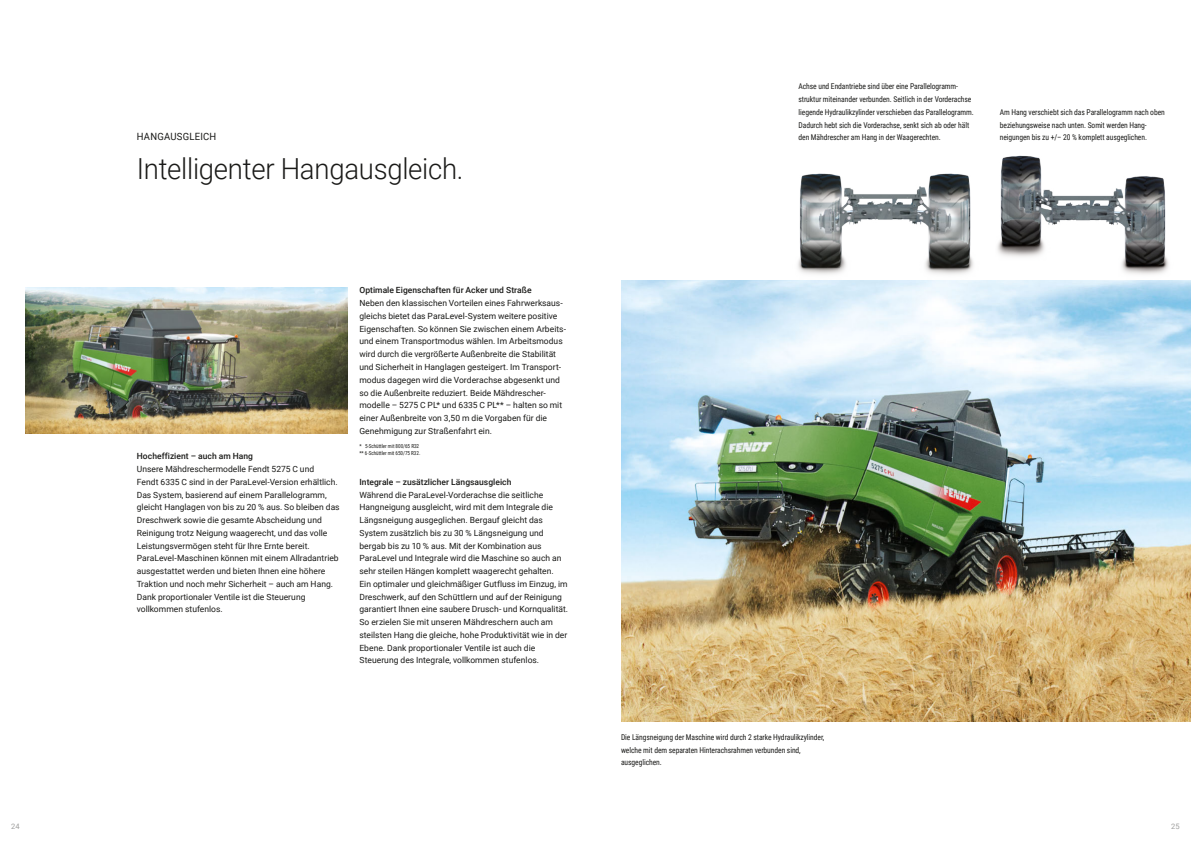
<style>
.page{position:relative;width:1191px;height:842px;background:#fff}
.page>*{position:absolute;margin:0;border:0;box-sizing:border-box;transform-origin:0 0}
.t1{font:300 29px "Roboto";letter-spacing:-.01em;color:#1a1a18;scale:.95 1}
.t2{font:10px "Roboto";letter-spacing:.025em;color:#1a1a18;scale:.95 1}
.t3{font:8.5px/12.8px "Roboto";letter-spacing:.005em;color:#1a1a18}
.t4{font:500 8.5px "Roboto";letter-spacing:.005em;color:#1a1a18}
.t5{font:8px/12.8px "Roboto Condensed";letter-spacing:-.01em;color:#1a1a18;scale:.95 1}
.t6{font:7.5px "Roboto";color:#9f9f9e}
.t7{font:5.5px/7px "Roboto Condensed";letter-spacing:-.01em;color:#1a1a18;scale:.95 1}
</style>
<div class="page">
<img style="left:26px;top:287px;width:321px;height:147px">
<img style="left:779px;top:173px;width:210px;height:108px">
<img style="left:996px;top:155px;width:177px;height:126px">
<img style="left:621px;top:281px;width:570px;height:440px">
<p class="t6" style="left:11px;top:821px;width:10px">24</p>
<p class="t2" style="left:137px;top:130px;width:85px">HANGAUSGLEICH</p>
<h1 class="t1" style="left:137px;top:148px;width:345px">Intelligenter Hangausgleich.</h1>
<p class="t4" style="left:137px;top:450px;width:118px">Hocheffizient – auch am Hang</p>
<p class="t3" style="left:137px;top:462px;width:204px">Unsere Mähdreschermodelle Fendt 5275 C und<br>Fendt 6335 C sind in der ParaLevel Version erhältlich.<br>Das System, basierend auf einem Parallelogramm, gleicht Hanglagen von bis zu 20 % aus. So bleiben das Dreschwerk sowie die gesamte Abscheidung und Reinigung trotz Neigung waagerecht, und das volle Leistungsvermögen steht für Ihre Ernte bereit.<br>ParaLevel Maschinen können mit einem Allradantrieb ausgestattet werden und bieten Ihnen eine höhere Traktion und noch mehr Sicherheit – auch am Hang.<br>Dank proportionaler Ventile ist die Steuerung vollkommen stufenlos.</p>
<p class="t4" style="left:359px;top:284px;width:174px">Optimale Eigenschaften für Acker und Straße</p>
<p class="t3" style="left:359px;top:296px;width:206px">Neben den klassischen Vorteilen eines Fahrwerksaus&shy;gleichs bietet das ParaLevel System weitere positive Eigenschaften. So können Sie zwischen einem Arbeits und einem Transportmodus wählen. Im Arbeitsmodus wird durch die vergrößerte Außenbreite die Stabilität und Sicherheit in Hanglagen gesteigert. Im Transport&shy;modus dagegen wird die Vorderachse abgesenkt und so die Außenbreite reduziert. Beide Mähdrescher&shy;modelle – 5275 C PL* und 6335 C PL** – halten so mit einer Außenbreite von 3,50 m die Vorgaben für die Genehmigung zur Straßenfahrt ein.</p>
<p class="t7" style="left:359px;top:442px;width:66px">* 5-Schüttler mit 800/65 R32 ** 6-Schüttler mit 650/75 R32.</p>
<p class="t4" style="left:359px;top:476px;width:153px">Integrale – zusätzlicher Längsausgleich</p>
<p class="t3" style="left:359px;top:488px;width:210px">Während die ParaLevel Vorderachse die seitliche Hangneigung ausgleicht, wird mit dem Integrale die Längsneigung ausgeglichen. Bergauf gleicht das System zusätzlich bis zu 30 % Längsneigung und bergab bis zu 10 % aus. Mit der Kombination aus ParaLevel und Integrale wird die Maschine so auch an sehr steilen Hängen komplett waagerecht gehalten.<br>Ein optimaler und gleichmäßiger Gutfluss im Einzug, im Dreschwerk, auf den Schüttlern und auf der Reinigung garantiert Ihnen eine saubere Drusch</p>
<p class="t3" style="left:359px;top:603px;width:210px;text-indent:144px">und Kornqualität.<br>So erzielen Sie mit unseren Mähdreschern auch am steilsten Hang die gleiche, hohe Produktivität wie in der Ebene. Dank proportionaler Ventile ist auch die Steuerung des Integrale, vollkommen stufenlos.</p>
<p class="t5" style="left:798px;top:80px;width:186px">Achse und Endantriebe sind über eine Parallelogramm&shy;struktur miteinander verbunden. Seitlich in der Vorderachse liegende Hydraulikzylinder verschieben das Parallelogramm.<br>Dadurch hebt sich die Vorderachse, senkt sich ab oder hält den Mähdrescher am Hang in der Waagerechten.</p>
<p class="t5" style="left:999px;top:105px;width:175px">Am Hang verschiebt sich das Parallelogramm nach oben beziehungsweise nach unten. Somit werden Hang&shy;neigungen bis zu +/– 20 % komplett ausgeglichen.</p>
<p class="t5" style="left:621px;top:730px;width:215px">Die Längsneigung der Maschine wird durch 2 starke Hydraulikzylinder, welche mit dem separaten Hinterachsrahmen verbunden sind, ausgeglichen.</p>
<p class="t6" style="left:1171px;top:821px;width:10px">25</p>
</div>
